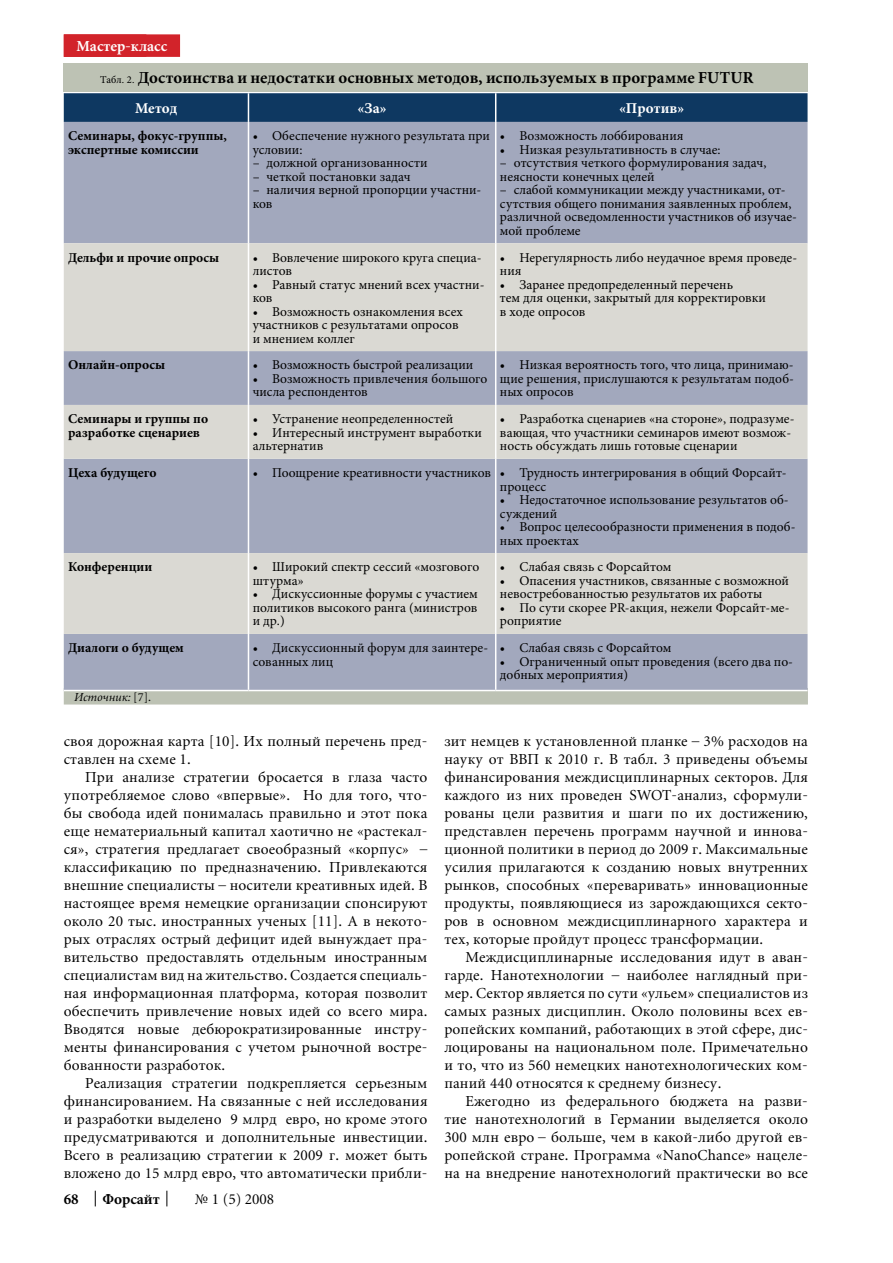
<style>
.page{position:relative;width:893px;height:1263px;background:#fff}
.page>*{position:absolute;margin:0;border:0;box-sizing:border-box;transform-origin:0 0}
.t1{font:700 16.5px "Miniature";letter-spacing:.005em;color:#000}
.t2{font:15px/18px "Miniature";letter-spacing:.01em;color:#000;text-align:justify}
.t3{font:700 15px "Miniature";color:#fff}
.t4{font:700 15px "Minion Pro";color:#fff}
.t5{font:700 15px "Miniature";color:#000}
.t6{font:13.5px/13.5px "Minion Pro";color:#000}
.t7{font:700 13.5px/13.5px "Minion Pro";color:#000}
.t8{font:italic 12px "Miniature";color:#000}
.s1{font-family:"Minion Pro";font-weight:400;font-size:10.5px}
.s2{font-style:normal}
</style>
<div class="page">
<svg style="left:95px;top:1191px;width:1px;height:15px"></svg>
<svg style="left:166px;top:1191px;width:1px;height:15px"></svg>
<div style="left:64px;top:34px;width:116px;height:23px;background:#d2232a"></div>
<div style="left:64px;top:688px;width:744px;height:16px;background:#bdc2b4"></div>
<div style="left:64px;top:122px;width:743px;height:568px;background:#a2a8bd"></div>
<svg style="left:64px;top:243px;width:743px;height:391px;background:#c4c6ca"></svg>
<hr style="left:248px;top:122px;width:1px;height:121px;background:#fff">
<hr style="left:495px;top:122px;width:1px;height:121px;background:#fff">
<hr style="left:248px;top:243px;width:1px;height:108px;background:#fff">
<hr style="left:495px;top:243px;width:1px;height:108px;background:#fff">
<hr style="left:248px;top:351px;width:1px;height:54px;background:#fff">
<hr style="left:495px;top:351px;width:1px;height:54px;background:#fff">
<hr style="left:248px;top:405px;width:1px;height:54px;background:#fff">
<hr style="left:495px;top:405px;width:1px;height:54px;background:#fff">
<hr style="left:248px;top:459px;width:1px;height:94px;background:#fff">
<hr style="left:495px;top:459px;width:1px;height:94px;background:#fff">
<hr style="left:248px;top:553px;width:1px;height:81px;background:#fff">
<hr style="left:495px;top:553px;width:1px;height:81px;background:#fff">
<hr style="left:248px;top:634px;width:1px;height:56px;background:#fff">
<hr style="left:495px;top:634px;width:1px;height:56px;background:#fff">
<svg style="left:64px;top:93px;width:743px;height:29px;background:#113b63"></svg>
<hr style="left:64px;top:690px;width:184px;height:1px;background:#fff">
<hr style="left:248px;top:690px;width:248px;height:1px;background:#fff">
<hr style="left:496px;top:690px;width:311px;height:1px;background:#fff">
<div style="left:64px;top:64px;width:744px;height:28px;background:#bdc2b4"></div>
<p class="t3" style="left:77px;top:38px;width:59px">Рубрика</p>
<p class="t3" style="left:77px;top:38px;width:92px">Мастер-класс</p>
<p class="t1" style="left:100px;top:70px;width:655px"><span class="s1">Табл. 2.</span> Достоинства и недостатки основных методов, используемых в программе FUTUR</p>
<p class="t4" style="left:135px;top:98px;width:44px">Метод</p>
<p class="t4" style="left:358px;top:98px;width:30px">«За»</p>
<p class="t4" style="left:619px;top:98px;width:67px">«Против»</p>
<p class="t7" style="left:68px;top:129px;width:160px">Семинары, фокус-группы, экспертные комиссии</p>
<p class="t6" style="left:253px;top:129px;width:239px">• Обеспечение нужного результата при условии:</p>
<p class="t6" style="left:253px;top:156px;width:176px">– должной организованности</p>
<p class="t6" style="left:253px;top:170px;width:159px">– четкой постановки задач</p>
<p class="t6" style="left:253px;top:183px;width:230px">– наличия верной пропорции участни&shy;ков</p>
<p class="t6" style="left:500px;top:129px;width:185px">• Возможность лоббирования</p>
<p class="t6" style="left:500px;top:143px;width:222px">• Низкая результативность в случае:</p>
<p class="t6" style="left:500px;top:156px;width:268px">– отсутствия четкого формулирования задач, неясности конечных целей</p>
<p class="t6" style="left:500px;top:183px;width:298px">– слабой коммуникации между участниками, от&shy;сутствия общего понимания заявленных проблем, различной осведомленности участников об изучае&shy;мой проблеме</p>
<p class="t7" style="left:68px;top:250px;width:153px">Дельфи и прочие опросы</p>
<p class="t6" style="left:253px;top:251px;width:230px">• Вовлечение широкого круга специа&shy;листов</p>
<p class="t6" style="left:253px;top:278px;width:233px">• Равный статус мнений всех участни&shy;ков</p>
<p class="t6" style="left:253px;top:305px;width:212px">• Возможность ознакомления всех участников с результатами опросов и мнением коллег</p>
<p class="t7" style="left:68px;top:358px;width:99px">Онлайн-опросы</p>
<p class="t6" style="left:253px;top:358px;width:222px">• Возможность быстрой реализации</p>
<p class="t6" style="left:253px;top:372px;width:236px">• Возможность привлечения большого числа респондентов</p>
<p class="t7" style="left:68px;top:412px;width:142px">Семинары и группы по разработке сценариев</p>
<p class="t6" style="left:253px;top:412px;width:202px">• Устранение неопределенностей</p>
<p class="t6" style="left:253px;top:426px;width:231px">• Интересный инструмент выработки альтернатив</p>
<p class="t6" style="left:500px;top:251px;width:299px">• Нерегулярность либо неудачное время проведе&shy;ния</p>
<p class="t6" style="left:500px;top:278px;width:268px">• Заранее предопределенный перечень<br>тем для оценки, закрытый для корректировки в ходе опросов</p>
<p class="t6" style="left:500px;top:358px;width:295px;text-align:justify">• Низкая вероятность того, что лица, принимаю&shy;щие решения, прислушаются к результатам подоб&shy;ных опросов</p>
<p class="t6" style="left:500px;top:412px;width:296px">• Разработка сценариев «на стороне», подразуме&shy;вающая, что участники семинаров имеют возмож&shy;ность обсуждать лишь готовые сценарии</p>
<p class="t7" style="left:68px;top:466px;width:90px">Цеха будущего</p>
<p class="t6" style="left:500px;top:466px;width:287px;text-indent:-247px">• Поощрение креативности участников • Трудность интегрирования в общий Форсайт&shy;процесс</p>
<p class="t6" style="left:500px;top:493px;width:290px">• Недостаточное использование результатов об&shy;суждений</p>
<p class="t6" style="left:500px;top:520px;width:297px">• Вопрос целесообразности применения в подоб&shy;ных проектах</p>
<p class="t7" style="left:68px;top:560px;width:86px">Конференции</p>
<p class="t6" style="left:253px;top:560px;width:228px">• Широкий спектр сессий «мозгового штурма»</p>
<p class="t6" style="left:253px;top:587px;width:227px;text-align:justify">• Дискуссионные форумы с участием политиков высокого ранга (министров и др.)</p>
<p class="t6" style="left:500px;top:560px;width:173px">• Слабая связь с Форсайтом</p>
<p class="t6" style="left:500px;top:574px;width:291px">• Опасения участников, связанные с возможной невостребованностью результатов их работы</p>
<p class="t6" style="left:500px;top:601px;width:291px">• По сути скорее PR-акция, нежели Форсайт-ме&shy;роприятие</p>
<p class="t7" style="left:68px;top:641px;width:117px">Диалоги о будущем</p>
<p class="t6" style="left:253px;top:641px;width:237px">• Дискуссионный форум для заинтере&shy;сованных лиц</p>
<p class="t6" style="left:500px;top:641px;width:173px">• Слабая связь с Форсайтом</p>
<p class="t6" style="left:500px;top:655px;width:295px">• Ограниченный опыт проведения (всего два по&shy;добных мероприятия)</p>
<p class="t8" style="left:74px;top:691px;width:79px">Источник: <span class="s2">[7].</span></p>
<p class="t2" style="left:64px;top:732px;width:365px">своя дорожная карта [10]. Их полный перечень пред&shy;ставлен на схеме 1.</p>
<p class="t2" style="left:64px;top:768px;width:365px;text-align:left;text-indent:21px">При анализе стратегии бросается в глаза часто употребляемое слово «впервые». Но для того, что&shy;бы свобода идей понималась правильно и этот пока еще нематериальный капитал хаотично не «растекал&shy;ся», стратегия предлагает своеобразный «корпус» – классификацию по предназначению. Привлекаются внешние специалисты – носители креативных идей. В настоящее время немецкие организации спонсируют около 20 тыс. иностранных ученых [11]. А в некото&shy;рых отраслях острый дефицит идей вынуждает пра&shy;вительство предоставлять отдельным иностранным специалистам вид на жительство. Создается специаль&shy;ная информационная платформа, которая позволит обеспечить привлечение новых идей со всего мира.<br>Вводятся новые дебюрократизированные инстру&shy;менты финансирования с учетом рыночной востре&shy;бованности разработок.</p>
<p class="t2" style="left:64px;top:1074px;width:365px;text-indent:21px">Реализация стратегии подкрепляется серьезным финансированием. На связанные с ней исследования и разработки выделено 9 млрд евро, но кроме этого предусматриваются и дополнительные инвестиции.<br>Всего в реализацию стратегии к 2009 г. может быть вложено до 15 млрд евро, что автоматически прибли-</p>
<p class="t5" style="left:64px;top:1192px;width:16px">68</p>
<p class="t5" style="left:102px;top:1192px;width:59px">Форсайт</p>
<p class="t2" style="left:195px;top:1191px;width:81px">№ 1 (5) 2008</p>
<p class="t2" style="left:444px;top:732px;width:365px">зит немцев к установленной планке – 3% расходов на науку от ВВП к 2010 г. В табл. 3 приведены объемы финансирования междисциплинарных секторов. Для каждого из них проведен SWOT-анализ, сформули&shy;рованы цели развития и шаги по их достижению, представлен перечень программ научной и иннова&shy;ционной политики в период до 2009 г. Максимальные усилия прилагаются к созданию новых внутренних рынков, способных «переваривать» инновационные продукты, появляющиеся из зарождающихся секто&shy;ров в основном междисциплинарного характера и тех, которые пройдут процесс трансформации.</p>
<p class="t2" style="left:444px;top:948px;width:365px;text-indent:21px">Междисциплинарные исследования идут в аван&shy;гарде. Нанотехнологии – наиболее наглядный при&shy;мер. Сектор является по сути «ульем» специалистов из самых разных дисциплин. Около половины всех ев&shy;ропейских компаний, работающих в этой сфере, дис&shy;лоцированы на национальном поле. Примечательно и то, что из 560 немецких нанотехнологических ком&shy;паний 440 относятся к среднему бизнесу.</p>
<p class="t2" style="left:444px;top:1092px;width:365px;text-indent:21px">Ежегодно из федерального бюджета на разви&shy;тие нанотехнологий в Германии выделяется около 300 млн евро – больше, чем в какой-либо другой ев&shy;ропейской стране. Программа «NanoChance» нацеле&shy;на на внедрение нанотехнологий практически во все</p>
</div>
